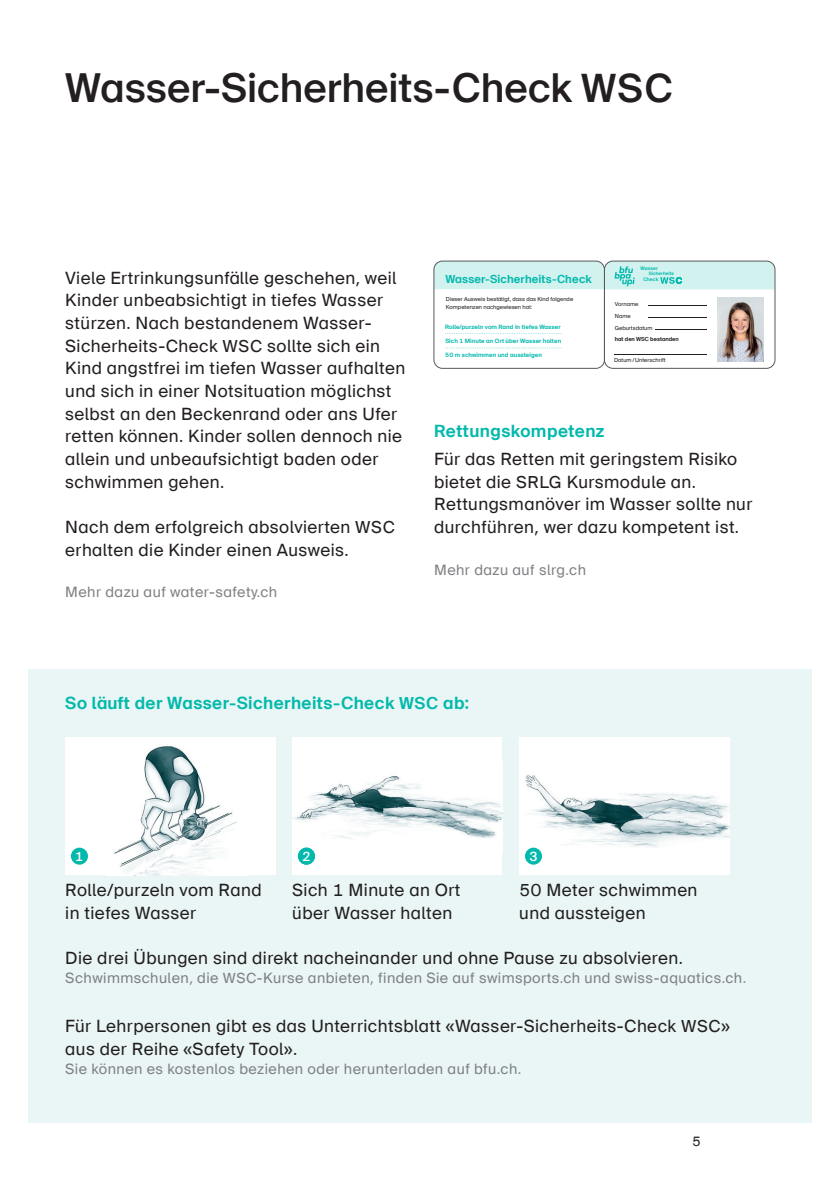
<style>
.page{position:relative;width:840px;height:1191px;background:#fff}
.page>*{position:absolute;margin:0;border:0;box-sizing:border-box;transform-origin:0 0}
.t1{font:500 40px "BFU Suisse";color:#231f20}
.t2{font:17px/22.6px "BFU Suisse";letter-spacing:.025em;color:#231f20}
.t3{font:700 17px "BFU Suisse";letter-spacing:.025em;color:#03b9ac}
.t4{font:14.4px "BFU Suisse";letter-spacing:.03em;color:#808285}
.t5{font:13px "BFU Suisse";color:#231f20}
.t6{font:500 12.8px "BFU Suisse";color:#fff}
.t7{font:700 11.2px "BFU Suisse";letter-spacing:.01em;color:#03b9ac}
.t8{font:700 6px "BFU Suisse";letter-spacing:.01em;color:#03b9ac}
.t9{font:5.6px/11.8px "BFU Suisse";color:#231f20}
.t10{font:700 5.6px "BFU Suisse";color:#231f20}
.t11{font:700 4.8px "BFU Suisse";letter-spacing:.01em;color:#03b9ac}
.t12{font:700 4.6px "BFU Suisse";letter-spacing:.01em;color:#03b9ac}
.s1{font-size:39.2px}
.s2{font-size:16.6px}
.s3{font-size:14.2px}
</style>
<div class="page">
<svg style="left:445px;top:333px;width:117px;height:1px"></svg>
<svg style="left:445px;top:347px;width:117px;height:1px"></svg>
<div style="left:433px;top:261px;width:171px;height:108px;border:1px solid #57585a;border-radius:9px"></div>
<hr style="left:614px;top:354px;width:92px;height:1px;background:#231f20">
<svg style="left:433px;top:261px;width:341px;height:28px;background:#cbeeeb"></svg>
<div style="left:604px;top:261px;width:170px;height:108px;border:1px solid #57585a;border-radius:9px"></div>
<img style="left:717px;top:297px;width:45px;height:64px">
<div style="left:28px;top:669px;width:783px;height:454px;background:#eaf6f5"></div>
<div style="left:65px;top:737px;width:210px;height:138px;background:#fff"></div>
<img style="left:114px;top:746px;width:123px;height:129px">
<div style="left:292px;top:737px;width:210px;height:138px;background:#fff"></div>
<img style="left:293px;top:776px;width:209px;height:75px">
<div style="left:519px;top:737px;width:210px;height:138px;background:#fff"></div>
<img style="left:525px;top:775px;width:204px;height:83px">
<div style="left:298px;top:847px;width:17px;height:17px;background:#03b9ac;border-radius:50%"></div>
<div style="left:524px;top:847px;width:17px;height:17px;background:#03b9ac;border-radius:50%"></div>
<div style="left:71px;top:847px;width:17px;height:17px;background:#03b9ac;border-radius:50%"></div>
<h1 class="t1" style="left:65px;top:65px;width:609px">Wasser-Sicherheits-Check <span class="s1">WSC</span></h1>
<p class="t2" style="left:65px;top:266px;width:341px">Viele Ertrinkungsunfälle geschehen, weil Kinder unbeabsichtigt in tiefes Wasser stürzen. Nach bestandenem Wasser-Sicherheits-Check <span class="s2">WSC</span> sollte sich ein Kind angstfrei im tiefen Wasser aufhalten und sich in einer Notsituation möglichst selbst an den Beckenrand oder ans Ufer retten können. Kinder sollen dennoch nie allein und unbeaufsichtigt baden oder schwimmen gehen.</p>
<p class="t2" style="left:65px;top:516px;width:331px">Nach dem erfolgreich absolvierten <span class="s2">WSC </span>erhalten die Kinder einen Ausweis.</p>
<p class="t4" style="left:65px;top:584px;width:213px">Mehr dazu auf water-safety.ch</p>
<p class="t7" style="left:445px;top:272px;width:148px">Wasser-Sicherheits-Check</p>
<p class="t7" style="left:443px;top:272px;width:148px">Wasser-Sicherheits-Check</p>
<p class="t11" style="left:642px;top:265px;width:19px">Wa ser</p>
<p class="t12" style="left:650px;top:271px;width:27px">Sicherheits</p>
<p class="t11" style="left:645px;top:276px;width:16px">Check</p>
<p class="t11" style="left:640px;top:265px;width:19px">Wasser</p>
<p class="t12" style="left:648px;top:271px;width:27px">Sicherheits</p>
<p class="t11" style="left:643px;top:276px;width:16px">Check</p>
<p class="t9" style="left:445px;top:296px;width:129px;line-height:7.4px">Dieser Ausweis bestätigt, dass das Kind folgende<br>Kompetenzen nachgewiesen hat:</p>
<p class="t9" style="left:616px;top:298px;width:39px">Vorname<br>Name<br>Geburtsdatum</p>
<p class="t10" style="left:616px;top:336px;width:66px">hat den WSC bestanden</p>
<p class="t9" style="left:443px;top:296px;width:129px;line-height:7.4px">Dieser Ausweis bestätigt, dass das Kind folgende<br>Kompetenzen nachgewiesen hat:</p>
<p class="t9" style="left:614px;top:298px;width:39px">Vorname<br>Name<br>Geburtsdatum</p>
<p class="t10" style="left:614px;top:336px;width:66px">hat den WSC bestanden</p>
<p class="t8" style="left:445px;top:323px;width:117px">Ro le/purzeln vom Rand in tiefes Wasser</p>
<p class="t8" style="left:445px;top:337px;width:117px">Sich 1 Minute an Ort über Wasser halten</p>
<p class="t8" style="left:445px;top:351px;width:98px">50 m schwimmen und aussteigen</p>
<p class="t8" style="left:442px;top:323px;width:117px">Rolle/purzeln vom Rand in tiefes Wasser</p>
<p class="t8" style="left:443px;top:338px;width:117px">Sich 1 Minute an Ort über Wasser halten</p>
<p class="t8" style="left:443px;top:351px;width:98px">50 m schwimmen und aussteigen</p>
<p class="t9" style="left:616px;top:354px;width:53px">Datum / Unterschrift</p>
<p class="t9" style="left:613px;top:354px;width:53px">Datum / Unterschrift</p>
<p class="t3" style="left:434px;top:421px;width:172px">Rettungskompetenz</p>
<p class="t2" style="left:434px;top:448px;width:319px">Für das Retten mit geringstem Risiko bietet die <span class="s2">SRLG</span> Kursmodule an.<br>Rettungsmanöver im Wasser sollte nur durchführen, wer dazu kompetent ist.</p>
<p class="t4" style="left:434px;top:561px;width:153px">Mehr dazu auf slrg.ch</p>
<p class="t3" style="left:65px;top:693px;width:405px">So läuft der Wasser-Sicherheits-Check <span class="s2">WSC</span> ab:</p>
<p class="t6" style="left:75px;top:849px;width:10px">1</p>
<p class="t6" style="left:302px;top:849px;width:10px">12</p>
<p class="t6" style="left:529px;top:849px;width:10px">3</p>
<p class="t2" style="left:65px;top:879px;width:198px">Rolle/purzeln vom Rand in tiefes Wasser</p>
<p class="t2" style="left:292px;top:879px;width:169px">Sich <span class="s2">1</span> Minute an Ort über Wasser halten</p>
<p class="t2" style="left:519px;top:879px;width:179px"><span class="s2">50</span> Meter schwimmen und aussteigen</p>
<p class="t2" style="left:65px;top:947px;width:619px">Die drei Übungen sind direkt nacheinander und ohne Pause zu absolvieren.</p>
<p class="t4" style="left:65px;top:969px;width:682px">Schwimmschulen, die <span class="s3">WSC</span>-Kurse anbieten, finden Sie auf swimsports.ch und swiss-aquatics.ch.</p>
<p class="t2" style="left:65px;top:1015px;width:666px">Für Lehrpersonen gibt es das Unterrichtsblatt «Wasser-Sicherheits-Check <span class="s2">WSC</span>» aus der Reihe «Safety Tool».</p>
<p class="t4" style="left:65px;top:1060px;width:457px">Sie können es kostenlos beziehen oder herunterladen auf bfu.ch.</p>
<p class="t5" style="left:691px;top:1133px;width:10px">5</p>
</div>
